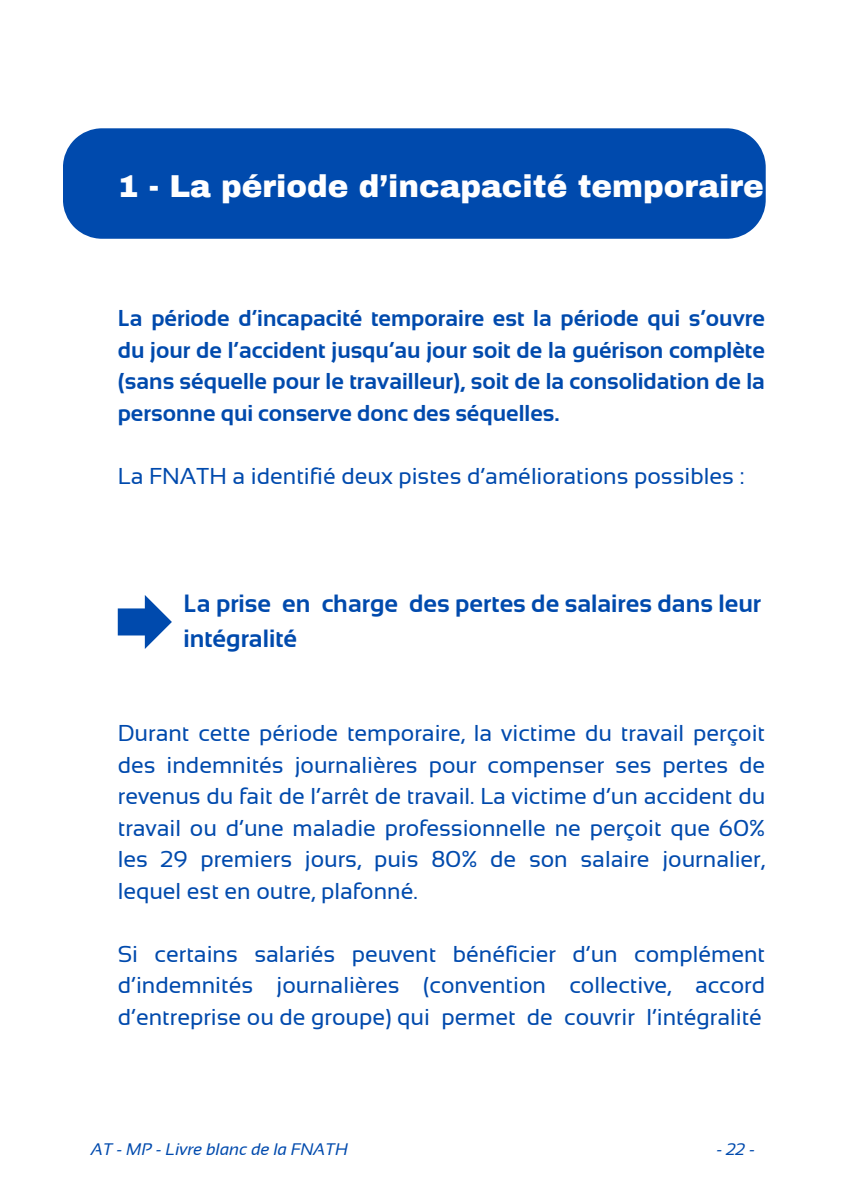
<style>
.page{position:relative;width:851px;height:1191px;background:#fff}
.page>*{position:absolute;margin:0;border:0;box-sizing:border-box;transform-origin:0 0}
.t1{font:900 31px "Archivo";color:#fff}
.t2{font:700 25px "Sansation";color:#004aad}
.t3{font:23px/31.4px "Sansation";color:#004aad;text-align:justify}
.t4{font:700 23px/31.4px "Sansation";color:#004aad;text-align:justify}
.t5{font:italic 16.8px "Sansation";color:#004aad}
</style>
<div class="page">
<div style="left:63px;top:128px;width:702px;height:111px;background:#004aad"></div>
<svg style="left:118px;top:595px;width:54px;height:54px"></svg>
<p class="t1" style="left:118px;top:170px;width:647px">1 - La période d’incapacité temporaire</p>
<p class="t4" style="left:118px;top:302px;width:648px">La période d’incapacité temporaire est la période qui s’ouvre du jour de l’accident jusqu’au jour soit de la guérison complète (sans séquelle pour le travailleur), soit de la consolidation de la personne qui conserve donc des séquelles.</p>
<p class="t3" style="left:118px;top:460px;width:627px">La FNATH a identifié deux pistes d’améliorations possibles :</p>
<p class="t2" style="left:183px;top:590px;width:579px">La prise en charge des pertes de salaires dans leur</p>
<p class="t2" style="left:183px;top:624px;width:115px">intégralité</p>
<p class="t3" style="left:118px;top:718px;width:648px">Durant cette période temporaire, la victime du travail perçoit des indemnités journalières pour compenser ses pertes de revenus du fait de l’arrêt de travail. La victime d’un accident du travail ou d’une maladie professionnelle ne perçoit que 60% les 29 premiers jours, puis 80% de son salaire journalier, lequel est en outre, plafonné.</p>
<p class="t3" style="left:118px;top:938px;width:648px">Si certains salariés peuvent bénéficier d’un complément d’indemnités journalières (convention collective, accord d’entreprise ou de groupe) qui permet de couvrir l’intégralité</p>
<p class="t5" style="left:91px;top:1139px;width:258px">AT - MP - Livre blanc de la FNATH</p>
<p class="t5" style="left:716px;top:1139px;width:40px">- 22 -</p>
</div>
